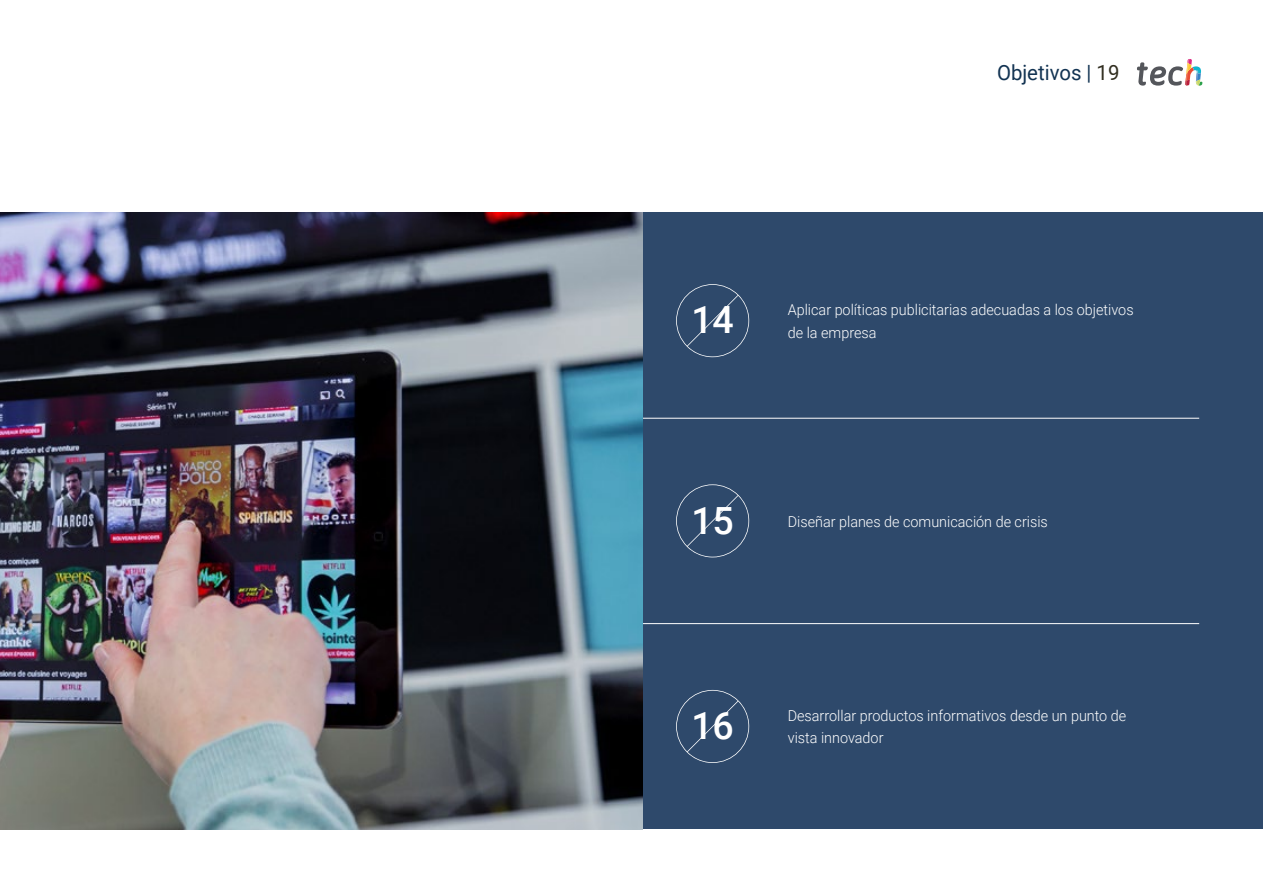
<style>
.page{position:relative;width:1263px;height:893px;background:#fff}
.page>*{position:absolute;margin:0;border:0;box-sizing:border-box;transform-origin:0 0}
.t1{font:500 37.5px "Roboto";color:#fff}
.t2{font:21px "Roboto";color:#123352}
.t3{font:300 15px "Roboto";color:#fff;scale:.96 1}
.s1{color:#312e20}
</style>
<div class="page">
<div style="left:642px;top:213px;width:621px;height:616px;background:#2e496b"></div>
<svg style="left:676px;top:690px;width:73px;height:73px"></svg>
<svg style="left:676px;top:484px;width:73px;height:73px"></svg>
<svg style="left:676px;top:284px;width:73px;height:73px"></svg>
<hr style="left:0;top:418px;width:1199px;height:1px;background:#fff">
<hr style="left:0;top:623px;width:1199px;height:1px;background:#fff">
<img style="left:0;top:213px;width:642px;height:616px">
<svg style="left:1137px;top:59px;width:65px;height:27px"></svg>
<h2 class="t2" style="left:997px;top:57px;width:124px">Objetivos | <span class="s1">19</span></h2>
<h1 class="t1" style="left:691px;top:294px;width:44px">14</h1>
<p class="t3" style="left:788px;top:299px;width:362px">Aplicar políticas publicitarias adecuadas a los objetivos</p>
<p class="t3" style="left:788px;top:322px;width:94px">de la empresa</p>
<h1 class="t1" style="left:691px;top:494px;width:44px">15</h1>
<p class="t3" style="left:788px;top:511px;width:272px">Diseñar planes de comunicación de crisis</p>
<h1 class="t1" style="left:691px;top:699px;width:44px">16</h1>
<p class="t3" style="left:788px;top:705px;width:354px">Desarrollar productos informativos desde un punto de</p>
<p class="t3" style="left:788px;top:727px;width:101px">vista innovador</p>
</div>
